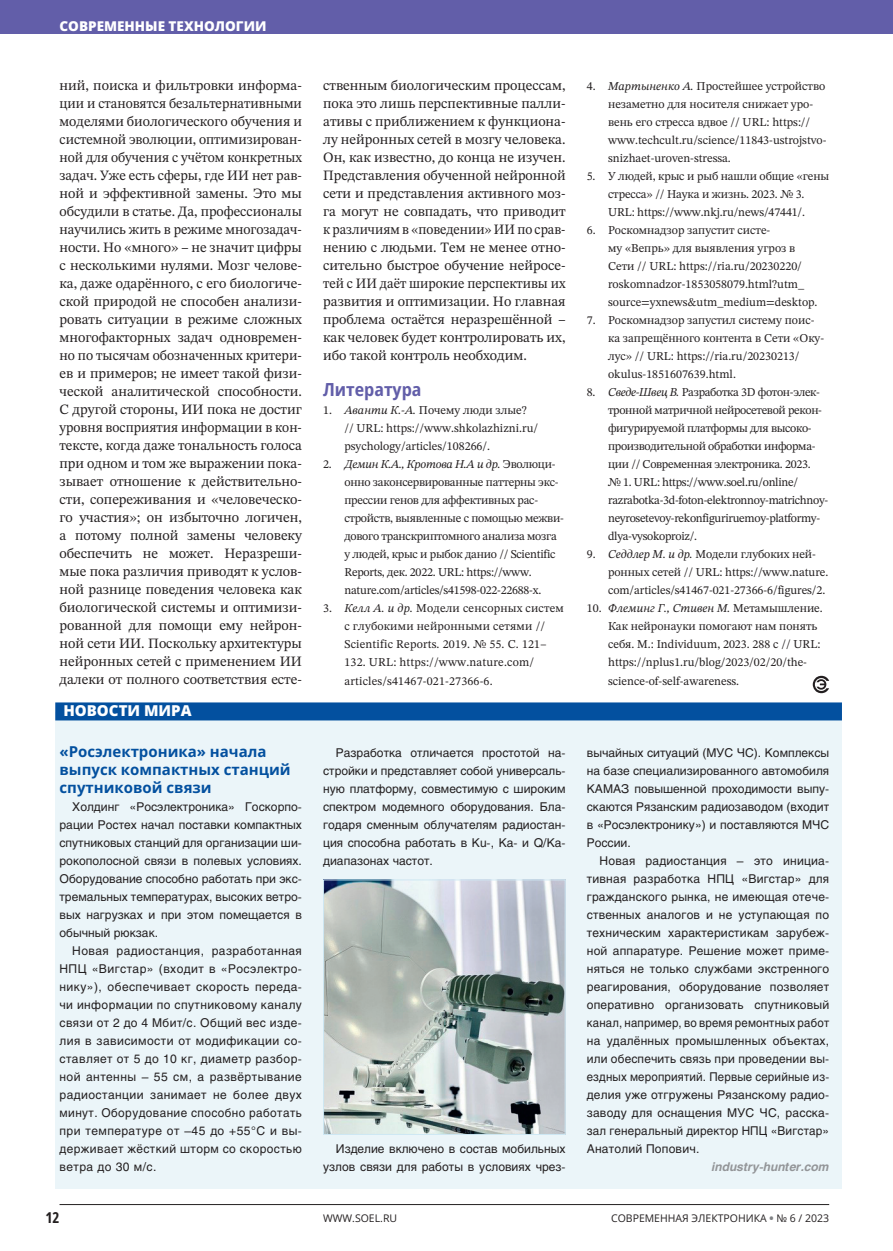
<style>
.page{position:relative;width:893px;height:1251px;background:#fff}
.page>*{position:absolute;margin:0;border:0;box-sizing:border-box;transform-origin:0 0}
.t1{font:700 semi-condensed 18px "Open Sans";color:#625ea9}
.t2{font:700 15px/18px "Open Sans";color:#03509f}
.t3{font:800 15px "Open Sans";color:#fff}
.t4{font:700 15px "Open Sans Condensed";color:#231f20}
.t5{font:14.25px/18px "STIX Two Text";color:#231f20;text-align:justify}
.t6{font:800 13.5px "Open Sans";color:#fff}
.t7{font:12px/18px "Helios C";color:#231f20;text-align:justify}
.t8{font:12px/18px "STIX Two Text";color:#231f20}
.t9{font:12px/18px "STIX Two Text";letter-spacing:-.025em;color:#231f20}
.t10{font:12px/18px "STIX Two Text";letter-spacing:-.02em;color:#231f20}
.t11{font:italic 700 12px "Helios C";color:#939598}
.t12{font:10.5px "Open Sans";color:#231f20}
.s1{font-style:italic}
.s2{font-weight:800;color:#808285}
</style>
<div class="page">
<div style="left:0;top:0;width:893px;height:34px;background:#625ea9"></div>
<hr style="left:60px;top:1203px;width:769px;height:1px;background:#231f20">
<div style="left:55px;top:712px;width:787px;height:476px;background:#ebf5f9"></div>
<div style="left:55px;top:702px;width:787px;height:18px;background:#03509f"></div>
<svg style="left:813px;top:675px;width:16px;height:18px"></svg>
<img style="left:325px;top:881px;width:239px;height:251px">
<div style="left:323px;top:879px;width:243px;height:255px;border:1px solid #cee8f4"></div>
<p class="t6" style="left:60px;top:17px;width:209px">СОВРЕМЕННЫЕ ТЕХНОЛОГИИ</p>
<p class="t5" style="left:60px;top:76px;width:244px">ний, поиска и фильтровки информа&shy;ции и становятся безальтернативными моделями биологического обучения и системной эволюции, оптимизирован&shy;ной для обучения с учётом конкретных задач. Уже есть сферы, где ИИ нет рав&shy;ной и эффективной замены. Это мы обсудили в статье. Да, профессионалы научились жить в режиме многозадач&shy;ности. Но «много» – не значит цифры с несколькими нулями. Мозг челове&shy;ка, даже одарённого, с его биологиче&shy;ской природой не способен анализи&shy;ровать ситуации в режиме сложных многофакторных задач одновремен&shy;но по тысячам обозначенных критери&shy;ев и примеров; не имеет такой физи&shy;ческой аналитической способности.<br>С другой стороны, ИИ пока не достиг уровня восприятия информации в кон&shy;тексте, когда даже тональность голоса при одном и том же выражении пока&shy;зывает отношение к действительно&shy;сти, сопереживания и «человеческо&shy;го участия»; он избыточно логичен, а потому полной замены человеку обеспечить не может. Неразреши&shy;мые пока различия приводят к услов&shy;ной разнице поведения человека как биологической системы и оптимизи&shy;рованной для помощи ему нейрон&shy;ной сети ИИ. Поскольку архитектуры нейронных сетей с применением ИИ далеки от полного соответствия есте-</p>
<p class="t5" style="left:323px;top:76px;width:244px">ственным биологическим процессам, пока это лишь перспективные палли&shy;ативы с приближением к функциона&shy;лу нейронных сетей в мозгу человека.<br>Он, как известно, до конца не изучен.<br>Представления обученной нейронной сети и представления активного моз&shy;га могут не совпадать, что приводит к различиям в «поведении» ИИ по срав&shy;нению с людьми. Тем не менее отно&shy;сительно быстрое обучение нейросе&shy;тей с ИИ даёт широкие перспективы их развития и оптимизации. Но главная проблема остаётся неразрешённой – как человек будет контролировать их, ибо такой контроль необходим.</p>
<h1 class="t1" style="left:323px;top:377px;width:100px">Литература</h1>
<p class="t8" style="left:344px;top:401px;width:195px;text-indent:-21px">1. <span class="s1">Аванти К.-А.</span> Почему люди злые? // URL: https://www.shkolazhizni.ru/ psychology/articles/108266/.</p>
<p class="t10" style="left:344px;top:455px;width:221px;text-indent:-21px">2. <span class="s1">Демин К.А., Кротова Н.А и др.</span> Эволюци&shy;онно законсервированные паттерны экс&shy;прессии генов для аффективных рас&shy;стройств, выявленные с помощью межви&shy;дового транскриптомного анализа мозга у людей, крыс и рыбок данио // Scientific Reports, дек. 2022. URL: https://www. nature.com/articles/s41598-022-22688-x.</p>
<p class="t8" style="left:344px;top:599px;width:221px;text-indent:-21px">3. <span class="s1">Келл А. и др.</span> Модели сенсорных систем с глубокими нейронными сетями // Scientific Reports. 2019. № 55. С. 121– 132. URL: https://www.nature.com/ articles/s41467-021-27366-6.</p>
<p class="t3" style="left:63px;top:700px;width:130px">НОВОСТИ МИРА</p>
<p class="t2" style="left:60px;top:741px;width:233px">«Росэлектроника» начала выпуск компактных станций спутниковой связи</p>
<p class="t7" style="left:60px;top:797px;width:244px;text-indent:13px">Холдинг «Росэлектроника» Госкорпо&shy;рации Ростех начал поставки компактных спутниковых станций для организации ши&shy;рокополосной связи в полевых условиях.<br>Оборудование способно работать при экс&shy;тремальных температурах, высоких ветро&shy;вых нагрузках и при этом помещается в обычный рюкзак.</p>
<p class="t7" style="left:60px;top:941px;width:244px;text-indent:13px">Новая радиостанция, разработанная НПЦ «Вигстар» (входит в «Росэлектро&shy;нику»), обеспечивает скорость переда&shy;чи информации по спутниковому каналу связи от 2 до 4 Мбит/с. Общий вес изде&shy;лия в зависимости от модификации со&shy;ставляет от 5 до 10 кг, диаметр разбор&shy;ной антенны – 55 см, а развёртывание радиостанции занимает не более двух минут. Оборудование способно работать при температуре от –45 до +55°С и вы&shy;держивает жёсткий шторм со скоростью ветра до 30 м/с.</p>
<p class="t7" style="left:323px;top:743px;width:244px;text-indent:13px">Разработка отличается простотой на&shy;стройки и представляет собой универсаль&shy;ную платформу, совместимую с широким спектром модемного оборудования. Бла&shy;годаря сменным облучателям радиостан&shy;ция способна работать в Ku-, Ka- и Q/Ka&shy;диапазонах частот.</p>
<p class="t7" style="left:323px;top:1139px;width:244px;text-align:right">Изделие включено в состав мобильных узлов связи для работы в условиях чрез-</p>
<p class="t8" style="left:608px;top:77px;width:220px;text-indent:-21px">4. <span class="s1">Мартыненко А.</span> Простейшее устройство незаметно для носителя снижает уро&shy;вень его стресса вдвое // URL: https:// www.techcult.ru/science/11843-ustrojstvo&shy;snizhaet-uroven-stressa.</p>
<p class="t8" style="left:587px;top:167px;width:244px;text-align:center">5. У людей, крыс и рыб нашли общие «гены стресса» // Наука и жизнь. 2023. № 3.<br>URL: https://www.nkj.ru/news/47441/.</p>
<p class="t8" style="left:608px;top:221px;width:211px;text-indent:-21px">6. Роскомнадзор запустит систе-<br>му «Вепрь» для выявления угроз в Сети // URL: https://ria.ru/20230220/ roskomnadzor-1853058079.html?utm_ source=yxnews&amp;utm_medium=desktop.</p>
<p class="t8" style="left:608px;top:311px;width:218px;text-indent:-21px">7. Роскомнадзор запустил систему поис&shy;ка запрещённого контента в Сети «Оку&shy;лус» // URL: https://ria.ru/20230213/ okulus-1851607639.html.</p>
<p class="t9" style="left:608px;top:383px;width:222px;text-indent:-21px">8. <span class="s1">Сведе-Швец В.</span> Разработка 3D фотон-элек&shy;тронной матричной нейросетевой рекон&shy;фигурируемой платформы для высоко&shy;производительной обработки информа&shy;ции // Современная электроника. 2023.<br>№ 1. URL: https://www.soel.ru/online/ razrabotka-3d-foton-elektronnoy-matrichnoy&shy;neyrosetevoy-rekonfiguriruemoy-platformy&shy;dlya-vysokoproiz/.</p>
<p class="t8" style="left:608px;top:545px;width:222px;text-indent:-21px">9. <span class="s1">Седдлер М. и др.</span> Модели глубоких ней&shy;ронных сетей // URL: https://www.nature. com/articles/s41467-021-27366-6/figures/2.</p>
<p class="t8" style="left:608px;top:599px;width:216px;text-indent:-21px">10. <span class="s1">Флеминг Г., Стивен М.</span> Метамышление.<br>Как нейронауки помогают нам понять себя. М.: Individuum, 2023. 288 с // URL: https://nplus1.ru/blog/2023/02/20/the&shy;science-of-self-awareness.</p>
<p class="t7" style="left:587px;top:743px;width:244px">вычайных ситуаций (МУС ЧС). Комплексы на базе специализированного автомобиля КАМАЗ повышенной проходимости выпу&shy;скаются Рязанским радиозаводом (входит в «Росэлектронику») и поставляются МЧС России.</p>
<p class="t7" style="left:587px;top:851px;width:244px;text-indent:13px">Новая радиостанция – это инициа&shy;тивная разработка НПЦ «Вигстар» для гражданского рынка, не имеющая отече&shy;ственных аналогов и не уступающая по техническим характеристикам зарубеж&shy;ной аппаратуре. Решение может приме&shy;няться не только службами экстренного реагирования, оборудование позволяет оперативно организовать спутниковый канал, например, во время ремонтных работ на удалённых промышленных объектах, или обеспечить связь при проведении вы&shy;ездных мероприятий. Первые серийные из&shy;делия уже отгружены Рязанскому радио&shy;заводу для оснащения МУС ЧС, расска&shy;зал генеральный директор НПЦ «Вигстар» Анатолий Попович.</p>
<p class="t11" style="left:712px;top:1159px;width:119px">industry-hunter.com</p>
<p class="t4" style="left:45px;top:1207px;width:16px">12</p>
<p class="t12" style="left:323px;top:1210px;width:75px">WWW.SOEL.RU</p>
<p class="t12" style="left:611px;top:1210px;width:220px">СОВРЕМЕННАЯ ЭЛЕКТРОНИКА <span class="s2">•</span> № 6 / 2023</p>
</div>
